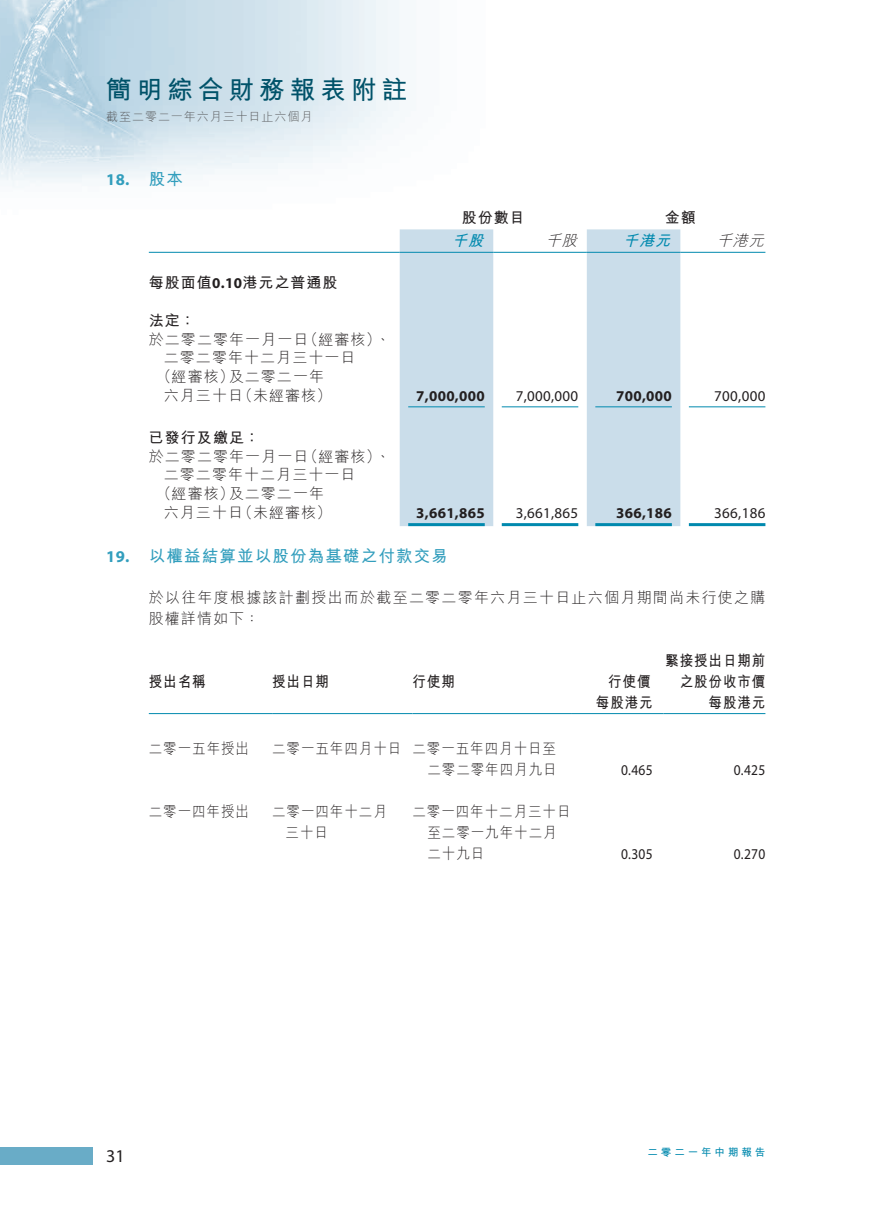
<style>
.page{position:relative;width:893px;height:1212px;background:#fff}
.page>*{position:absolute;margin:0;border:0;box-sizing:border-box;transform-origin:0 0}
.t1{font:700 25.5px "M Hei HK";letter-spacing:.2em;color:#005269}
.t2{font:18px "Myriad Pro";color:#231f20}
.t3{font:700 16.5px "M Hei HK";letter-spacing:.07em;color:#329ebd}
.t4{font:700 16.5px "Myriad Pro";color:#329ebd}
.t5{font:300 15px/21px "M Hei HK";letter-spacing:.07em;color:#231f20}
.t6{font:300 15px/21px "M Hei HK";letter-spacing:.07em;color:#231f20;text-align:center;scale:.9 1}
.t7{font:700 15px/21px "M Hei HK";letter-spacing:.07em;color:#231f20;text-align:right;scale:.9 1}
.t8{font:15px "Myriad Pro";letter-spacing:.02em;color:#231f20}
.t9{font:700 15px "Myriad Pro";letter-spacing:.02em;color:#231f20}
.t10{font:700 15px "M Hei HK";letter-spacing:.07em;color:#231f20}
.t11{font:15px "Myriad Pro";letter-spacing:.02em;color:#231f20;scale:.9 1}
.t12{font:italic 300 15px "M Hei HK";color:#231f20}
.t13{font:italic 700 15px "M Hei HK";color:#0089ae}
.t14{font:300 12px "M Hei HK";letter-spacing:.08em;color:#57585a}
.t15{font:700 10.5px "M Hei HK";letter-spacing:.28em;color:#0089ae}
.s1{font-family:"Myriad Pro"}
</style>
<div class="page">
<img style="left:0;top:0;width:766px;height:284px">
<div style="left:0;top:1148px;width:93px;height:17px;background:#69acc7"></div>
<svg style="left:400px;top:229px;width:280px;height:297px;fill:#caddea"></svg>
<hr style="left:149px;top:252px;width:251px;height:1px;background:#0089ae">
<hr style="left:400px;top:252px;width:93px;height:1px;background:#0089ae">
<hr style="left:493px;top:252px;width:94px;height:1px;background:#0089ae">
<hr style="left:587px;top:252px;width:93px;height:1px;background:#0089ae">
<hr style="left:680px;top:252px;width:85px;height:1px;background:#0089ae">
<hr style="left:408px;top:406px;width:77px;height:1px;background:#0089ae">
<hr style="left:502px;top:406px;width:76px;height:1px;background:#0089ae">
<hr style="left:595px;top:406px;width:77px;height:1px;background:#0089ae">
<hr style="left:689px;top:406px;width:76px;height:1px;background:#0089ae">
<hr style="left:408px;top:523px;width:77px;height:3px;background:#0089ae">
<hr style="left:502px;top:523px;width:76px;height:3px;background:#0089ae">
<hr style="left:595px;top:523px;width:77px;height:3px;background:#0089ae">
<hr style="left:689px;top:523px;width:76px;height:3px;background:#0089ae">
<hr style="left:149px;top:713px;width:123px;height:1px;background:#0089ae">
<hr style="left:272px;top:713px;width:140px;height:1px;background:#0089ae">
<hr style="left:412px;top:713px;width:160px;height:1px;background:#0089ae">
<hr style="left:572px;top:713px;width:91px;height:1px;background:#0089ae">
<hr style="left:663px;top:713px;width:102px;height:1px;background:#0089ae">
<h1 class="t1" style="left:106px;top:71px;width:302px">簡明綜合財務報表附註</h1>
<p class="t14" style="left:106px;top:108px;width:208px">截至二零二一年六月三十日止六個月</p>
<p class="t4" style="left:106px;top:168px;width:25px">18.</p>
<p class="t4" style="left:106px;top:545px;width:25px">19.</p>
<p class="t3" style="left:149px;top:167px;width:36px">股本</p>
<p class="t10" style="left:149px;top:272px;width:190px">每股面值<span class="s1">0.10</span>港元之普通股</p>
<p class="t10" style="left:149px;top:309px;width:48px">法定：</p>
<p class="t5" style="left:303px;top:328px;width:79px">（經審核(</p>
<p class="t5" style="left:149px;top:328px;width:161px">於二零二零年一月一日</p>
<p class="t5" style="left:164px;top:347px;width:193px">二零二零年十二月三十一日</p>
<p class="t5" style="left:229px;top:365px;width:97px">及二零二一年</p>
<p class="t5" style="left:156px;top:365px;width:79px">（經審核）</p>
<p class="t5" style="left:238px;top:384px;width:95px">（未經審核(</p>
<p class="t5" style="left:164px;top:384px;width:81px">六月三十日</p>
<p class="t10" style="left:149px;top:426px;width:112px">已發行及繳足：</p>
<p class="t5" style="left:303px;top:445px;width:79px">（經審核(</p>
<p class="t5" style="left:149px;top:445px;width:161px">於二零二零年一月一日</p>
<p class="t5" style="left:164px;top:464px;width:193px">二零二零年十二月三十一日</p>
<p class="t5" style="left:229px;top:482px;width:97px">及二零二一年</p>
<p class="t5" style="left:156px;top:482px;width:79px">（經審核）</p>
<p class="t5" style="left:376px;top:328px;width:16px">、</p>
<p class="t5" style="left:376px;top:445px;width:16px">、</p>
<p class="t10" style="left:462px;top:207px;width:65px">股份數目</p>
<p class="t13" style="left:452px;top:230px;width:38px">千股</p>
<p class="t12" style="left:546px;top:230px;width:38px">千股</p>
<p class="t9" style="left:416px;top:386px;width:70px">7,000,000</p>
<p class="t8" style="left:516px;top:386px;width:64px">7,000,000</p>
<p class="t5" style="left:238px;top:501px;width:95px">（未經審核(</p>
<p class="t5" style="left:164px;top:501px;width:81px">六月三十日</p>
<p class="t3" style="left:149px;top:544px;width:300px">以權益結算並以股份為基礎之付款交易</p>
<p class="t9" style="left:416px;top:503px;width:70px">3,661,865</p>
<p class="t8" style="left:516px;top:503px;width:64px">3,661,865</p>
<p class="t10" style="left:665px;top:207px;width:33px">金額</p>
<p class="t13" style="left:623px;top:230px;width:54px">千港元</p>
<p class="t12" style="left:717px;top:230px;width:54px">千港元</p>
<p class="t9" style="left:616px;top:386px;width:57px">700,000</p>
<p class="t9" style="left:616px;top:503px;width:57px">366,186</p>
<p class="t8" style="left:714px;top:386px;width:53px">700,000</p>
<p class="t8" style="left:714px;top:503px;width:53px">366,186</p>
<p class="t5" style="left:149px;top:586px;width:618px">於以往年度根據該計劃授出而於截至二零二零年六月三十日止六個月期間尚未行使之購股權詳情如下：</p>
<p class="t7" style="left:149px;top:669px;width:65px">授出名稱</p>
<p class="t7" style="left:272px;top:669px;width:65px">授出日期</p>
<p class="t7" style="left:412px;top:669px;width:49px">行使期</p>
<p class="t7" style="left:608px;top:669px;width:49px">行使價</p>
<p class="t7" style="left:596px;top:690px;width:65px">每股港元</p>
<p class="t7" style="left:665px;top:648px;width:113px">緊接授出日期前之股份收市價每股港元</p>
<p class="t6" style="left:149px;top:737px;width:113px">二零一五年授出</p>
<p class="t6" style="left:272px;top:737px;width:145px">二零一五年四月十日</p>
<p class="t6" style="left:412px;top:737px;width:161px">二零一五年四月十日至</p>
<p class="t6" style="left:427px;top:758px;width:145px">二零二零年四月九日</p>
<p class="t11" style="left:621px;top:761px;width:37px">0.465</p>
<p class="t11" style="left:734px;top:761px;width:37px">0.425</p>
<p class="t6" style="left:149px;top:800px;width:113px">二零一四年授出</p>
<p class="t6" style="left:272px;top:800px;width:129px">二零一四年十二月</p>
<p class="t6" style="left:286px;top:821px;width:49px">三十日</p>
<p class="t6" style="left:412px;top:800px;width:177px">二零一四年十二月三十日至二零一九年十二月</p>
<p class="t6" style="left:427px;top:842px;width:65px">二十九日</p>
<p class="t11" style="left:621px;top:845px;width:37px">0.305</p>
<p class="t11" style="left:734px;top:845px;width:37px">0.270</p>
<p class="t2" style="left:106px;top:1145px;width:20px">31</p>
<p class="t15" style="left:648px;top:1144px;width:119px">二零二一年中期報告</p>
</div>
